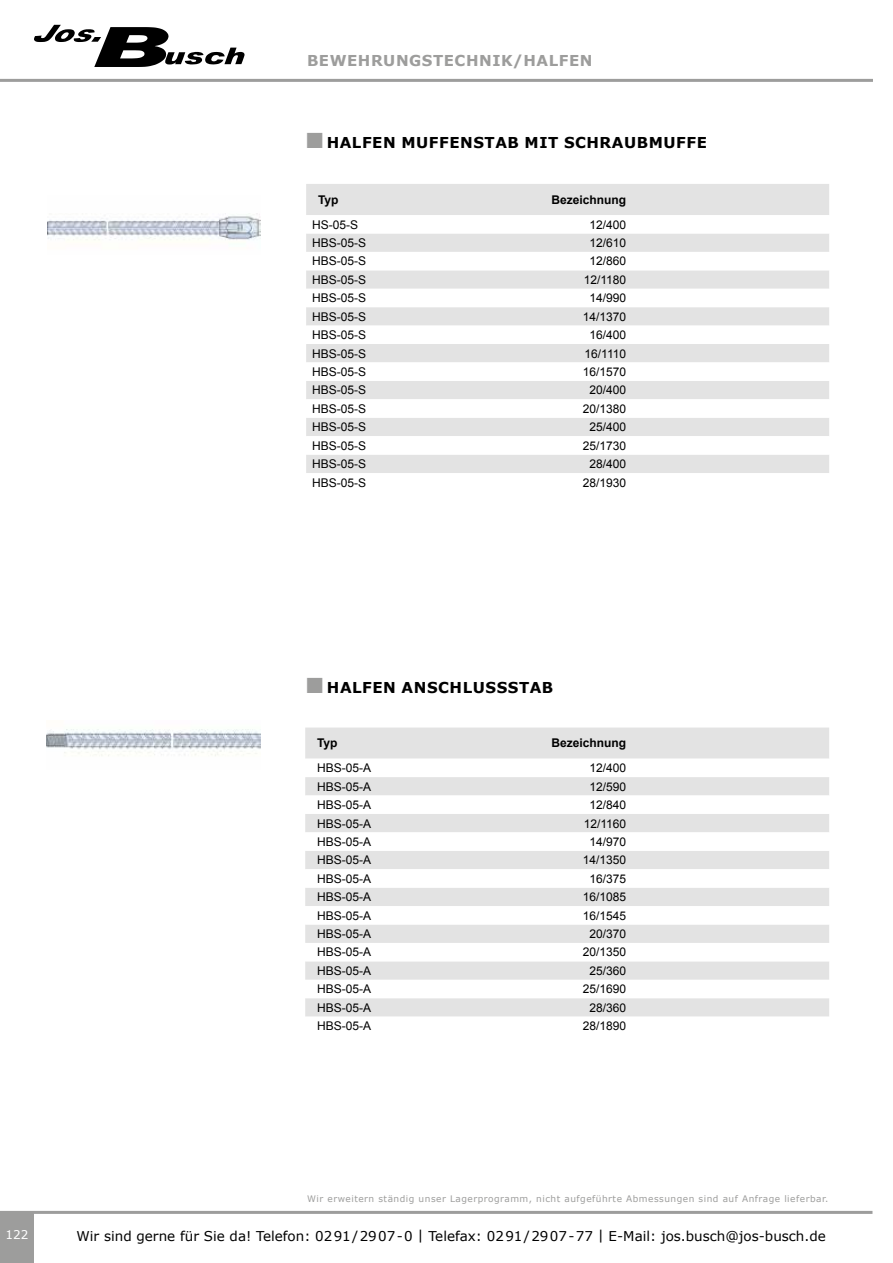
<style>
.page{position:relative;width:893px;height:1263px;background:#fff}
.page>*{position:absolute;margin:0;border:0;box-sizing:border-box;transform-origin:0 0}
.t1{font:700 15px "Verdana";letter-spacing:.035em;color:#000}
.t2{font:700 15px "Verdana";letter-spacing:.035em;color:#9d9d9c}
.t3{font:13.5px "Verdana";color:#000}
.t4{font:12px "Arial";color:#000}
.t5{font:700 12px "Arial";color:#000}
.t6{font:12px "Verdana";color:#fff}
.t7{font:9px "Verdana";letter-spacing:.055em;color:#9d9d9c}
</style>
<div class="page">
<hr style="left:0;top:79px;width:873px;height:3px;background:#9d9d9c">
<hr style="left:0;top:1211px;width:872px;height:3px;background:#9d9d9c">
<div style="left:0;top:1211px;width:34px;height:52px;background:#9d9d9c"></div>
<svg style="left:34px;top:25px;width:210px;height:42px"></svg>
<img style="left:48px;top:213px;width:212px;height:28px">
<div style="left:306px;top:184px;width:523px;height:31px;background:#e3e3e3"></div>
<svg style="left:306px;top:234px;width:523px;height:239px;fill:#e3e3e3"></svg>
<svg style="left:306px;top:436px;width:523px;height:19px"></svg>
<img style="left:47px;top:729px;width:214px;height:27px">
<div style="left:305px;top:727px;width:524px;height:32px;background:#e3e3e3"></div>
<svg style="left:305px;top:777px;width:524px;height:240px;fill:#e3e3e3"></svg>
<svg style="left:305px;top:980px;width:524px;height:18px"></svg>
<p class="t2" style="left:307px;top:50px;width:287px">BEWEHRUNGSTECHNIK/HALFEN</p>
<p class="t1" style="left:327px;top:132px;width:382px">HALFEN MUFFENSTAB MIT SCHRAUBMUFFE</p>
<p class="t5" style="left:318px;top:191px;width:22px">Typ</p>
<p class="t5" style="left:551px;top:191px;width:76px">Bezeichnung</p>
<p class="t4" style="left:312px;top:216px;width:48px">HS-05-S</p>
<p class="t4" style="left:589px;top:216px;width:38px">12/400</p>
<p class="t4" style="left:312px;top:235px;width:56px">HBS-05-S</p>
<p class="t4" style="left:589px;top:235px;width:38px">12/610</p>
<p class="t4" style="left:312px;top:253px;width:56px">HBS-05-S</p>
<p class="t4" style="left:589px;top:253px;width:38px">12/860</p>
<p class="t4" style="left:312px;top:271px;width:56px">HBS-05-S</p>
<p class="t4" style="left:584px;top:271px;width:44px">12/1180</p>
<p class="t4" style="left:312px;top:290px;width:56px">HBS-05-S</p>
<p class="t4" style="left:589px;top:290px;width:38px">14/990</p>
<p class="t4" style="left:312px;top:308px;width:56px">HBS-05-S</p>
<p class="t4" style="left:583px;top:308px;width:45px">14/1370</p>
<p class="t4" style="left:312px;top:327px;width:56px">HBS-05-S</p>
<p class="t4" style="left:589px;top:327px;width:38px">16/400</p>
<p class="t4" style="left:312px;top:345px;width:56px">HBS-05-S</p>
<p class="t4" style="left:585px;top:345px;width:43px">16/1110</p>
<p class="t4" style="left:312px;top:363px;width:56px">HBS-05-S</p>
<p class="t4" style="left:583px;top:363px;width:45px">16/1570</p>
<p class="t4" style="left:312px;top:382px;width:56px">HBS-05-S</p>
<p class="t4" style="left:589px;top:382px;width:38px">20/400</p>
<p class="t4" style="left:312px;top:400px;width:56px">HBS-05-S</p>
<p class="t4" style="left:583px;top:400px;width:45px">20/1380</p>
<p class="t4" style="left:312px;top:419px;width:56px">HBS-05-S</p>
<p class="t4" style="left:589px;top:419px;width:38px">25/400</p>
<p class="t4" style="left:312px;top:437px;width:56px">HBS-05-S</p>
<p class="t4" style="left:583px;top:437px;width:45px">25/1730</p>
<p class="t4" style="left:312px;top:456px;width:56px">HBS-05-S</p>
<p class="t4" style="left:589px;top:456px;width:38px">28/400</p>
<p class="t4" style="left:312px;top:474px;width:56px">HBS-05-S</p>
<p class="t4" style="left:583px;top:474px;width:45px">28/1930</p>
<p class="t1" style="left:327px;top:676px;width:228px">HALFEN ANSCHLUSSSTAB</p>
<p class="t5" style="left:317px;top:735px;width:22px">Typ</p>
<p class="t5" style="left:551px;top:735px;width:76px">Bezeichnung</p>
<p class="t4" style="left:317px;top:760px;width:56px">HBS-05-A</p>
<p class="t4" style="left:589px;top:760px;width:38px">12/400</p>
<p class="t4" style="left:317px;top:778px;width:56px">HBS-05-A</p>
<p class="t4" style="left:589px;top:778px;width:38px">12/590</p>
<p class="t4" style="left:317px;top:797px;width:56px">HBS-05-A</p>
<p class="t4" style="left:589px;top:797px;width:38px">12/840</p>
<p class="t4" style="left:317px;top:815px;width:56px">HBS-05-A</p>
<p class="t4" style="left:584px;top:815px;width:44px">12/1160</p>
<p class="t4" style="left:317px;top:833px;width:56px">HBS-05-A</p>
<p class="t4" style="left:589px;top:833px;width:38px">14/970</p>
<p class="t4" style="left:317px;top:852px;width:56px">HBS-05-A</p>
<p class="t4" style="left:583px;top:852px;width:45px">14/1350</p>
<p class="t4" style="left:317px;top:870px;width:56px">HBS-05-A</p>
<p class="t4" style="left:589px;top:870px;width:38px">16/375</p>
<p class="t4" style="left:317px;top:889px;width:56px">HBS-05-A</p>
<p class="t4" style="left:583px;top:889px;width:45px">16/1085</p>
<p class="t4" style="left:317px;top:907px;width:56px">HBS-05-A</p>
<p class="t4" style="left:583px;top:907px;width:45px">16/1545</p>
<p class="t4" style="left:317px;top:925px;width:56px">HBS-05-A</p>
<p class="t4" style="left:589px;top:925px;width:38px">20/370</p>
<p class="t4" style="left:317px;top:944px;width:56px">HBS-05-A</p>
<p class="t4" style="left:583px;top:944px;width:45px">20/1350</p>
<p class="t4" style="left:317px;top:962px;width:56px">HBS-05-A</p>
<p class="t4" style="left:589px;top:962px;width:38px">25/360</p>
<p class="t4" style="left:317px;top:981px;width:56px">HBS-05-A</p>
<p class="t4" style="left:583px;top:981px;width:45px">25/1690</p>
<p class="t4" style="left:317px;top:999px;width:56px">HBS-05-A</p>
<p class="t4" style="left:589px;top:999px;width:38px">28/360</p>
<p class="t4" style="left:317px;top:1018px;width:56px">HBS-05-A</p>
<p class="t4" style="left:583px;top:1018px;width:45px">28/1890</p>
<p class="t6" style="left:6px;top:1226px;width:24px">122</p>
<p class="t7" style="left:307px;top:1192px;width:523px">Wir erweitern ständig unser Lagerprogramm, nicht aufgeführte Abmessungen sind auf Anfrage lieferbar.</p>
<p class="t3" style="left:77px;top:1228px;width:751px">Wir sind gerne für Sie da! Telefon: 0291/2907-0 | Telefax: 0291/2907-77 | E-Mail: jos.busch@jos-busch.de</p>
</div>
